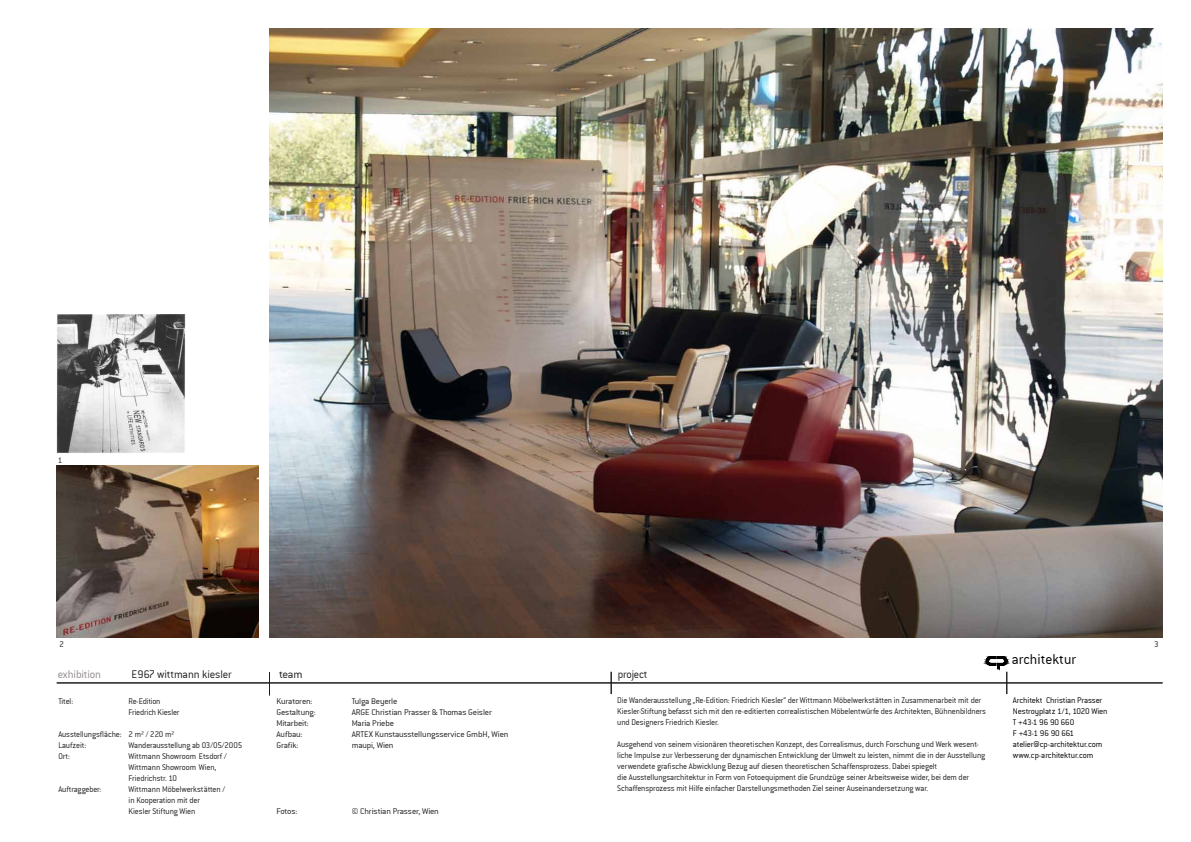
<style>
.page{position:relative;width:1191px;height:842px;background:#fff}
.page>*{position:absolute;margin:0;border:0;box-sizing:border-box;transform-origin:0 0}
.t1{font:15.4px "Conduit ITCTT Light";color:#000}
.t2{font:12px "Conduit ITCTT Light";letter-spacing:-.01em;color:#1c1c1d}
.t3{font:12px "Conduit ITCTT Light";letter-spacing:-.015em;color:#908b8a}
.t4{font:12px "Conduit ITCTT Light";letter-spacing:-.01em;color:#1c1c1d;scale:1.04 1}
.t5{font:9px/11px "Conduit ITCTT Light";letter-spacing:-.015em;color:#1c1c1d}
.t6{font:9px "Conduit ITCTT Light";letter-spacing:-.015em;color:#1c1c1d;scale:1.04 1}
.t7{font:9px/11px "Conduit ITCTT Light";letter-spacing:-.015em;color:#000}
</style>
<div class="page">
<img style="left:57px;top:314px;width:128px;height:140px">
<img style="left:269px;top:28px;width:893px;height:610px">
<img style="left:57px;top:465px;width:201px;height:173px">
<svg style="left:611px;top:672px;width:1px;height:22px"></svg>
<hr style="left:57px;top:683px;width:1105px;height:1px;background:#1c1c1d">
<svg style="left:269px;top:672px;width:1px;height:23px"></svg>
<svg style="left:982px;top:656px;width:95px;height:38px"></svg>
<p class="t5" style="left:58px;top:454px;width:6px">1</p>
<p class="t5" style="left:59px;top:638px;width:6px">2</p>
<p class="t5" style="left:1154px;top:638px;width:6px">3</p>
<h2 class="t3" style="left:58px;top:667px;width:45px">exhibition</h2>
<h2 class="t2" style="left:132px;top:668px;width:101px">E967 wittmann kiesler</h2>
<h1 class="t1" style="left:1011px;top:651px;width:66px">architektur</h1>
<p class="t7" style="left:1013px;top:695px;width:96px">Architekt Christian Prasser<br>Nestroyplatz 1/1, 1020 Wien<br>T +43-1 96 90 660<br>F +43-1 96 90 661 atelier@cp-architektur.com www.cp-architektur.com</p>
<h2 class="t2" style="left:618px;top:667px;width:31px">project</h2>
<h2 class="t4" style="left:279px;top:667px;width:24px">team</h2>
<p class="t5" style="left:617px;top:695px;width:370px">Die Wanderausstellung „Re-Edition: Friedrich Kiesler“ der Wittmann Möbelwerkstätten in Zusammenarbeit mit der<br>Kiesler-Stiftung befasst sich mit den re-editierten correalistischen Möbelentwürfe des Architekten, Bühnenbildners und Designers Friedrich Kiesler.</p>
<p class="t5" style="left:617px;top:739px;width:369px">Ausgehend von seinem visionären theoretischen Konzept, des Correalismus, durch Forschung und Werk wesent&shy;liche Impulse zur Verbesserung der dynamischen Entwicklung der Umwelt zu leisten, nimmt die in der Ausstellung verwendete grafische Abwicklung Bezug auf diesen theoretischen Schaffensprozess. Dabei spiegelt<br>die Ausstellungsarchitektur in Form von Fotoequipment die Grundzüge seiner Arbeitsweise wider, bei dem der Schaffensprozess mit Hilfe einfacher Darstellungsmethoden Ziel seiner Auseinandersetzung war.</p>
<p class="t5" style="left:58px;top:695px;width:16px">Titel:</p>
<p class="t5" style="left:129px;top:695px;width:52px">Re-Edition<br>Friedrich Kiesler</p>
<p class="t5" style="left:58px;top:728px;width:118px">Ausstellungsfläche: 2 m² / 220 m²<br>Laufzeit:</p>
<p class="t6" style="left:276px;top:696px;width:36px">Kuratoren:</p>
<p class="t6" style="left:352px;top:696px;width:45px">Tulga Beyerle</p>
<p class="t6" style="left:276px;top:707px;width:39px">Gestaltung:</p>
<p class="t6" style="left:352px;top:707px;width:136px">ARGE Christian Prasser &amp; Thomas Geisler</p>
<p class="t6" style="left:276px;top:718px;width:33px">Mitarbeit:</p>
<p class="t6" style="left:352px;top:718px;width:42px">Maria Priebe</p>
<p class="t6" style="left:276px;top:729px;width:26px">Aufbau:</p>
<p class="t6" style="left:352px;top:729px;width:152px">Artex Kunstausstellungsservice GmbH, Wien</p>
<p class="t6" style="left:276px;top:740px;width:23px">Grafik:</p>
<p class="t6" style="left:352px;top:740px;width:42px">maupi, Wien</p>
<p class="t5" style="left:129px;top:739px;width:115px">Wanderausstellung ab 03/05/2005</p>
<p class="t5" style="left:58px;top:750px;width:13px">Ort:</p>
<p class="t5" style="left:129px;top:750px;width:100px">Wittmann Showroom Etsdorf /<br>Wittmann Showroom Wien,<br>Friedrichstr. 10</p>
<p class="t5" style="left:58px;top:783px;width:44px">Auftraggeber:</p>
<p class="t5" style="left:129px;top:783px;width:98px">Wittmann Möbelwerkstätten / in Kooperation mit der<br>Kiesler Stiftung Wien</p>
<p class="t6" style="left:276px;top:806px;width:22px">Fotos:</p>
<p class="t6" style="left:352px;top:806px;width:85px">© Christian Prasser, Wien</p>
</div>
